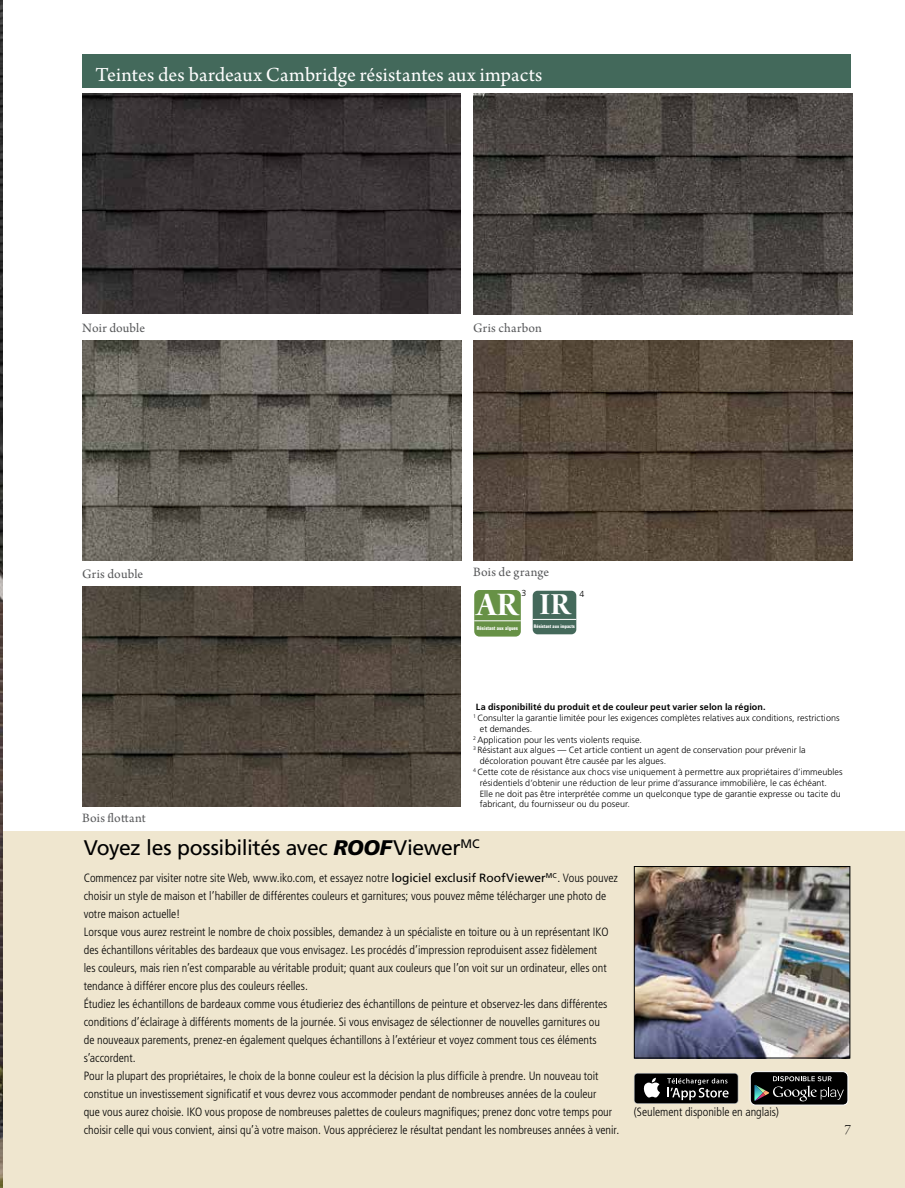
<style>
.page{position:relative;width:905px;height:1188px;background:#fff}
.page>*{position:absolute;margin:0;border:0;box-sizing:border-box;transform-origin:0 0}
.t1{font:35.25px "Arno Pro Bold Display";color:#fff}
.t2{font:32.85px "Arno Pro Bold Display";color:#fff}
.t3{font:21.15px "Frutiger LT Std";letter-spacing:-.02em;color:#000}
.t4{font:21px "Arno Pro";letter-spacing:.005em;color:#fff}
.t5{font:15px "Arno Pro Light Italic Display";color:#000}
.t6{font:13.5px "Arno Pro";letter-spacing:.015em;color:#58595b}
.t7{font:300 condensed 12px/18px "Frutiger LT Std";color:#000}
.t8{font:300 9px "Frutiger LT Std";letter-spacing:.005em;color:#000}
.t9{font:700 9px "Frutiger LT Std";letter-spacing:.01em;color:#000}
.t10{font:300 8.7px "Frutiger LT Std";color:#000}
.t11{font:700 condensed 5.1px "Eurostile LT Std";color:#fff}
.t12{font:700 condensed 4.8px "Eurostile LT Std";color:#fff}
.s1{font-weight:900;font-style:italic}
.s2{font-weight:400;font-stretch:normal}
</style>
<div class="page">
<div style="left:3px;top:832px;width:901px;height:356px;background:#efe6cf"></div>
<img style="left:0;top:0;width:3px;height:1188px">
<div style="left:82px;top:54px;width:768px;height:34px;background:#43695b"></div>
<img style="left:82px;top:94px;width:378px;height:220px">
<img style="left:473px;top:94px;width:379px;height:221px">
<img style="left:82px;top:340px;width:379px;height:221px">
<img style="left:473px;top:340px;width:379px;height:221px">
<img style="left:82px;top:586px;width:378px;height:221px">
<img style="left:636px;top:868px;width:212px;height:188px">
<div style="left:634px;top:866px;width:216px;height:192px;border:1px solid #000"></div>
<div style="left:750px;top:1072px;width:97px;height:33px;background:#000;border-radius:5px"></div>
<div style="left:750px;top:1071px;width:98px;height:34px;border:1px solid #fff;border-radius:5px"></div>
<svg style="left:754px;top:1076px;width:89px;height:25px"></svg>
<div style="left:634px;top:1073px;width:104px;height:31px;background:#38393a;border-radius:4px"></div>
<div style="left:634px;top:1074px;width:103px;height:29px;background:#000;border-radius:3px"></div>
<svg style="left:643px;top:1078px;width:17px;height:20px"></svg>
<svg style="left:667px;top:1078px;width:61px;height:22px"></svg>
<div style="left:474px;top:590px;width:47px;height:47px;background:#679146;border-radius:5px"></div>
<hr style="left:474px;top:620px;width:47px;height:1px;background:#fff">
<div style="left:532px;top:591px;width:44px;height:43px;background:#44695b;border-radius:5px"></div>
<hr style="left:532px;top:619px;width:44px;height:1px;background:#fff">
<h3 class="t4" style="left:96px;top:63px;width:448px">Teintes des bardeaux Cambridge résistantes aux impacts</h3>
<p class="t6" style="left:82px;top:320px;width:65px">Noir double</p>
<p class="t6" style="left:473px;top:320px;width:70px">Gris charbon</p>
<p class="t6" style="left:82px;top:567px;width:63px">Gris double</p>
<p class="t6" style="left:473px;top:564px;width:78px">Bois de grange</p>
<p class="t10" style="left:521px;top:588px;width:6px">3</p>
<h1 class="t1" style="left:476px;top:585px;width:43px">AR</h1>
<h2 class="t2" style="left:539px;top:586px;width:32px">IR</h2>
<p class="t10" style="left:579px;top:589px;width:6px">4</p>
<p class="t11" style="left:477px;top:625px;width:43px">Résistant aux algues</p>
<p class="t12" style="left:534px;top:623px;width:43px">Résistant aux impacts</p>
<p class="t9" style="left:476px;top:702px;width:291px">La disponibilité du produit et de couleur peut varier selon la région.</p>
<p class="t8" style="left:473px;top:713px;width:368px"><sup>1</sup> Consulter la garantie limitée pour les exigences complètes relatives aux conditions, restrictions</p>
<p class="t8" style="left:480px;top:724px;width:54px">et demandes.</p>
<p class="t8" style="left:473px;top:734px;width:170px"><sup>2</sup> Application pour les vents violents requise.</p>
<p class="t8" style="left:473px;top:745px;width:334px"><sup>3</sup> Résistant aux algues — Cet article contient un agent de conservation pour prévenir la</p>
<p class="t8" style="left:480px;top:756px;width:188px">décoloration pouvant être causée par les algues.</p>
<p class="t8" style="left:473px;top:767px;width:371px"><sup>4</sup> Cette cote de résistance aux chocs vise uniquement à permettre aux propriétaires d’immeubles</p>
<p class="t8" style="left:480px;top:778px;width:349px">résidentiels d’obtenir une réduction de leur prime d’assurance immobilière, le cas échéant.</p>
<p class="t8" style="left:480px;top:788px;width:362px">Elle ne doit pas être interprétée comme un quelconque type de garantie expresse ou tacite du</p>
<p class="t8" style="left:480px;top:799px;width:152px">fabricant, du fournisseur ou du poseur.</p>
<p class="t6" style="left:82px;top:811px;width:65px">Bois flottant</p>
<h3 class="t3" style="left:84px;top:835px;width:397px">Voyez les possibilités avec <span class="s1">ROOF</span>Viewer<sup>MC</sup></h3>
<p class="t7" style="left:84px;top:869px;width:537px">Commencez par visiter notre site Web, www.iko.com, et essayez notre <span class="s2">logiciel exclusif RoofViewer</span><sup>MC</sup>. Vous pouvez choisir un style de maison et l’habiller de différentes couleurs et garnitures; vous pouvez même télécharger une photo de votre maison actuelle!<br>Lorsque vous aurez restreint le nombre de choix possibles, demandez à un spécialiste en toiture ou à un représentant IKO des échantillons véritables des bardeaux que vous envisagez. Les procédés d’impression reproduisent assez fidèlement<br>les couleurs, mais rien n’est comparable au véritable produit; quant aux couleurs que l’on voit sur un ordinateur, elles ont tendance à différer encore plus des couleurs réelles.<br>Étudiez les échantillons de bardeaux comme vous étudieriez des échantillons de peinture et observez-les dans différentes conditions d’éclairage à différents moments de la journée. Si vous envisagez de sélectionner de nouvelles garnitures ou<br>de nouveaux parements, prenez-en également quelques échantillons à l’extérieur et voyez comment tous ces éléments s’accordent.<br>Pour la plupart des propriétaires, le choix de la bonne couleur est la décision la plus difficile à prendre. Un nouveau toit constitue un investissement significatif et vous devrez vous accommoder pendant de nombreuses années de la couleur<br>que vous aurez choisie. IKO vous propose de nombreuses palettes de couleurs magnifiques; prenez donc votre temps pour choisir celle qui vous convient, ainsi qu’à votre maison. Vous apprécierez le résultat pendant les nombreuses années à venir.</p>
<p class="t7" style="left:634px;top:1103px;width:146px">(Seulement disponible en anglais)</p>
<p class="t5" style="left:844px;top:1121px;width:8px">7</p>
</div>
